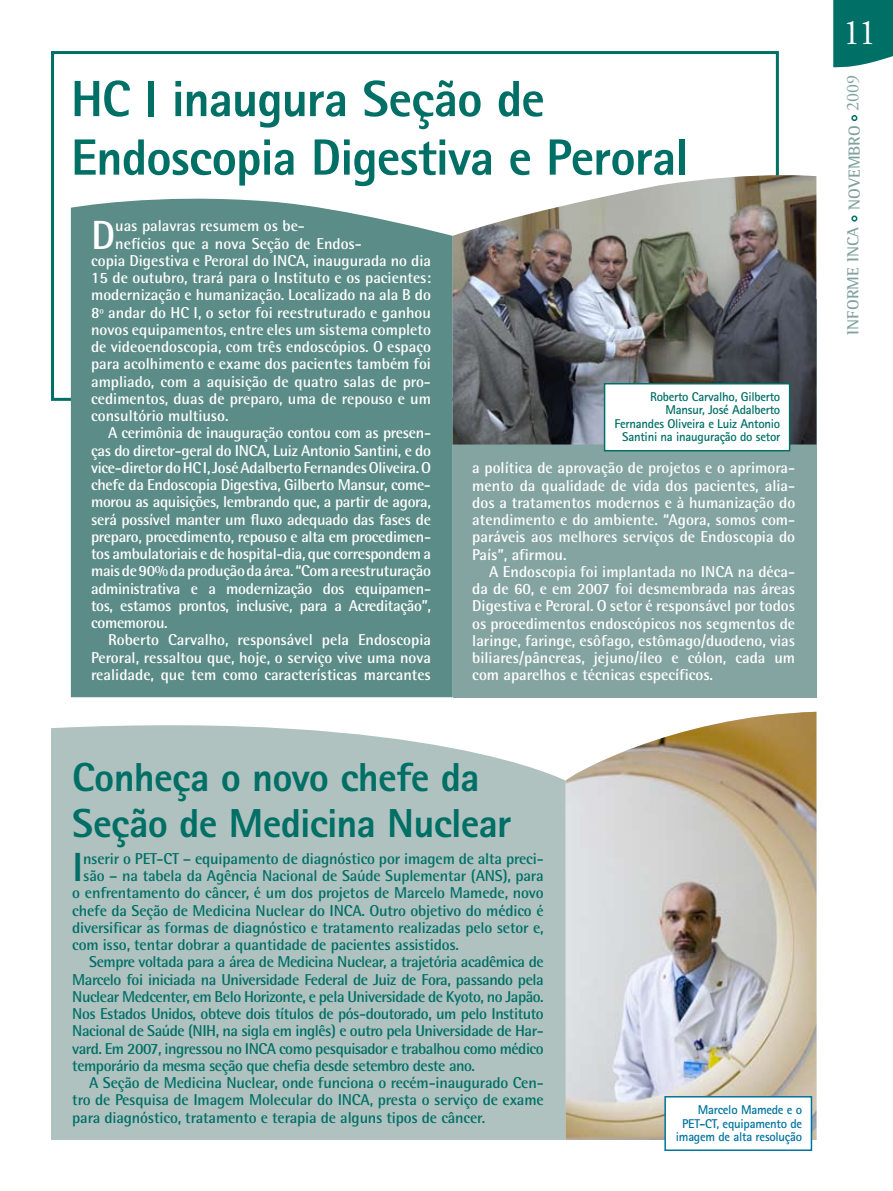
<style>
.page{position:relative;width:893px;height:1191px;background:#fff}
.page>*{position:absolute;margin:0;border:0;box-sizing:border-box;transform-origin:0 0}
.t1{font:800 51px/58.5px "Rotis Sans Serif";letter-spacing:-.02em;color:#006f66}
.t2{font:700 40.8px "Rotis Semi Sans";color:#006f66}
.t3{font:700 40.8px "Rotis Semi Sans";color:#fff}
.t4{font:800 40.5px/46.5px "Rotis Sans Serif";letter-spacing:-.015em;color:#006f66}
.t5{font:36px "Adobe Garamond Pro";color:#fff}
.t6{font:700 16.5px "Rotis Semi Serif";letter-spacing:-.005em;color:#80a29e}
.t7{font:700 15.75px/17.2px "Rotis Semi Sans";color:#fff;text-align:justify}
.t8{font:700 15.75px "Rotis Semi Sans";letter-spacing:-.01em;color:#006f66}
.t9{font:700 15.75px "Rotis Semi Sans";letter-spacing:-.02em;color:#fff}
.t10{font:700 15.75px "Rotis Semi Sans";letter-spacing:-.03em;color:#006f66}
.t11{font:700 12.75px/13.5px "Rotis Sans Serif";letter-spacing:-.02em;color:#006f66;text-align:right}
.t12{font:700 12.75px/13.5px "Rotis Sans Serif";letter-spacing:-.02em;color:#00749e;text-align:right}
.s1{font-family:"Adobe Garamond Pro";font-weight:400;font-size:18px}
</style>
<div class="page">
<img style="left:566px;top:711px;width:250px;height:429px">
<div style="left:51px;top:725px;width:515px;height:415px;background:#afc2c0"></div>
<div style="left:453px;top:299px;width:363px;height:398px;background:#84a4a1"></div>
<div style="left:71px;top:198px;width:382px;height:499px;background:#5b8c87"></div>
<img style="left:453px;top:175px;width:363px;height:269px">
<div style="left:605px;top:384px;width:185px;height:67px;background:#fff"></div>
<div style="left:604px;top:383px;width:186px;height:68px;border:2px solid #006f66"></div>
<div style="left:665px;top:1096px;width:146px;height:54px;background:#fff"></div>
<div style="left:664px;top:1096px;width:148px;height:55px;border:2px solid #00749e"></div>
<svg style="left:833px;top:0;width:60px;height:68px;background:#127970"></svg>
<div style="left:851px;top:215px;width:6px;height:7px;border:2px solid #006f66;border-radius:50%"></div>
<svg style="left:851px;top:115px;width:6px;height:6px"></svg>
<h1 class="t1" style="left:71px;top:69px;width:619px">HC I inaugura Seção de<br>Endoscopia Digestiva e Peroral</h1>
<h2 class="t3" style="left:91px;top:210px;width:26px">D</h2>
<p class="t7" style="left:115px;top:217px;width:191px">uas palavras resumem os be-</p>
<p class="t7" style="left:115px;top:234px;width:248px">nefícios que a nova Seção de Endos-</p>
<p class="t7" style="left:91px;top:252px;width:341px">copia Digestiva e Peroral do INCA, inaugurada no dia</p>
<p class="t7" style="left:91px;top:269px;width:341px">15 de outubro, trará para o Instituto e os pacientes:</p>
<p class="t7" style="left:91px;top:286px;width:341px">modernização e humanização. Localizado na ala B do</p>
<p class="t7" style="left:91px;top:303px;width:341px">8º andar do HC I, o setor foi reestruturado e ganhou</p>
<p class="t7" style="left:91px;top:321px;width:341px">novos equipamentos, entre eles um sistema completo</p>
<p class="t7" style="left:91px;top:338px;width:341px">de videoendoscopia, com três endoscópios. O espaço</p>
<p class="t7" style="left:91px;top:355px;width:341px">para acolhimento e exame dos pacientes também foi</p>
<p class="t7" style="left:91px;top:372px;width:341px">ampliado, com a aquisição de quatro salas de pro-</p>
<p class="t7" style="left:91px;top:390px;width:341px">cedimentos, duas de preparo, uma de repouso e um</p>
<p class="t7" style="left:91px;top:407px;width:139px">consultório multiuso.</p>
<p class="t9" style="left:108px;top:423px;width:324px">A cerimônia de inauguração contou com as presen-</p>
<p class="t9" style="left:91px;top:441px;width:341px">ças do diretor-geral do INCA, Luiz Antonio Santini, e do</p>
<p class="t9" style="left:91px;top:458px;width:341px">vice-diretor do HC I, José Adalberto Fernandes Oliveira. O</p>
<p class="t9" style="left:91px;top:475px;width:341px">chefe da Endoscopia Digestiva, Gilberto Mansur, come-</p>
<p class="t9" style="left:91px;top:492px;width:341px">morou as aquisições, lembrando que, a partir de agora,</p>
<p class="t9" style="left:91px;top:510px;width:341px">será possível manter um fluxo adequado das fases de</p>
<p class="t9" style="left:91px;top:527px;width:341px">preparo, procedimento, repouso e alta em procedimen-</p>
<p class="t9" style="left:91px;top:544px;width:341px">tos ambulatoriais e de hospital-dia, que correspondem a</p>
<p class="t9" style="left:91px;top:561px;width:341px">mais de 90% da produção da área. “Com a reestruturação</p>
<p class="t9" style="left:91px;top:578px;width:341px">administrativa e a modernização dos equipamen-</p>
<p class="t9" style="left:91px;top:596px;width:341px">tos, estamos prontos, inclusive, para a Acreditação”,</p>
<p class="t9" style="left:91px;top:613px;width:78px">comemorou.</p>
<p class="t7" style="left:108px;top:631px;width:324px">Roberto Carvalho, responsável pela Endoscopia</p>
<p class="t7" style="left:91px;top:648px;width:341px">Peroral, ressaltou que, hoje, o serviço vive uma nova</p>
<p class="t7" style="left:91px;top:666px;width:341px">realidade, que tem como características marcantes</p>
<p class="t11" style="left:614px;top:389px;width:167px">Roberto Carvalho, Gilberto<br>Mansur, José Adalberto<br>Fernandes Oliveira e Luiz Antonio<br>Santini na inauguração do setor</p>
<p class="t7" style="left:472px;top:459px;width:324px">a política de aprovação de projetos e o aprimora&shy;mento da qualidade de vida dos pacientes, alia&shy;dos a tratamentos modernos e à humanização do atendimento e do ambiente. “Agora, somos com&shy;paráveis aos melhores serviços de Endoscopia do País”, afirmou.</p>
<p class="t7" style="left:472px;top:563px;width:324px;text-indent:17px">A Endoscopia foi implantada no INCA na déca&shy;da de 60, e em 2007 foi desmembrada nas áreas Digestiva e Peroral. O setor é responsável por todos os procedimentos endoscópicos nos segmentos de laringe, faringe, esôfago, estômago/duodeno, vias biliares/pâncreas, jejuno/íleo e cólon, cada um com aparelhos e técnicas específicos.</p>
<h3 class="t4" style="left:72px;top:753px;width:441px">Conheça o novo chefe da<br>Seção de Medicina Nuclear</h3>
<h2 class="t2" style="left:72px;top:842px;width:13px">I</h2>
<p class="t8" style="left:83px;top:849px;width:462px">nserir o PET-CT – equipamento de diagnóstico por imagem de alta preci-</p>
<p class="t8" style="left:83px;top:866px;width:462px">são – na tabela da Agência Nacional de Saúde Suplementar (ANS), para</p>
<p class="t8" style="left:72px;top:883px;width:473px">o enfrentamento do câncer, é um dos projetos de Marcelo Mamede, novo</p>
<p class="t8" style="left:72px;top:900px;width:473px">chefe da Seção de Medicina Nuclear do INCA. Outro objetivo do médico é</p>
<p class="t8" style="left:72px;top:918px;width:473px">diversificar as formas de diagnóstico e tratamento realizadas pelo setor e,</p>
<p class="t8" style="left:72px;top:935px;width:388px">com isso, tentar dobrar a quantidade de pacientes assistidos.</p>
<p class="t10" style="left:89px;top:952px;width:456px">Sempre voltada para a área de Medicina Nuclear, a trajetória acadêmica de</p>
<p class="t10" style="left:72px;top:969px;width:473px">Marcelo foi iniciada na Universidade Federal de Juiz de Fora, passando pela</p>
<p class="t10" style="left:72px;top:987px;width:473px">Nuclear Medcenter, em Belo Horizonte, e pela Universidade de Kyoto, no Japão.</p>
<p class="t10" style="left:72px;top:1004px;width:473px">Nos Estados Unidos, obteve dois títulos de pós-doutorado, um pelo Instituto</p>
<p class="t10" style="left:72px;top:1021px;width:473px">Nacional de Saúde (NIH, na sigla em inglês) e outro pela Universidade de Har-</p>
<p class="t10" style="left:72px;top:1038px;width:473px">vard. Em 2007, ingressou no INCA como pesquisador e trabalhou como médico</p>
<p class="t10" style="left:72px;top:1056px;width:404px">temporário da mesma seção que chefia desde setembro deste ano.</p>
<p class="t8" style="left:89px;top:1073px;width:456px">A Seção de Medicina Nuclear, onde funciona o recém-inaugurado Cen-</p>
<p class="t8" style="left:72px;top:1090px;width:473px">tro de Pesquisa de Imagem Molecular do INCA, presta o serviço de exame</p>
<p class="t8" style="left:72px;top:1107px;width:414px">para diagnóstico, tratamento e terapia de alguns tipos de câncer.</p>
<p class="t12" style="left:676px;top:1102px;width:128px">Marcelo Mamede e o<br>PET-CT, equipamento de imagem de alta resolução</p>
<h3 class="t5" style="left:843px;top:11px;width:35px">11</h3>
<p class="t6" style="left:843px;top:335px;width:261px;rotate:-90deg">INFORME INCA NOVEMBRO <span class="s1">2009</span></p>
</div>
